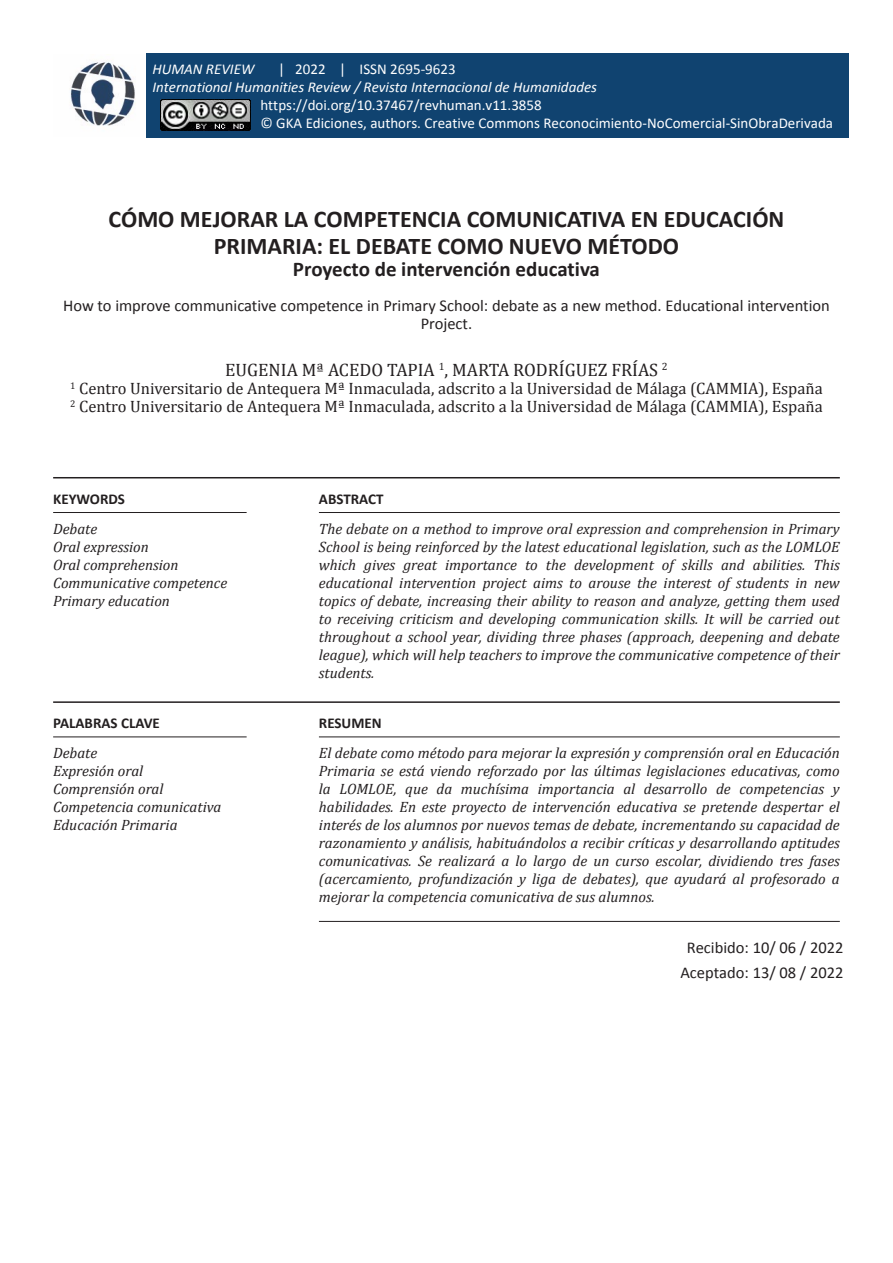
<style>
.page{position:relative;width:893px;height:1263px;background:#fff}
.page>*{position:absolute;margin:0;border:0;box-sizing:border-box;transform-origin:0 0}
.Titulo_Artículo{font:700 24px/27px "Calibri";color:#231f20;text-align:center}
.Subtitulo_Artículo{font:700 21px "Calibri";color:#231f20}
.Autor{font:18px "Cambria";color:#231f20}
.Cita{font:16.5px "Cambria";color:#231f20}
.Titulo_Ingles{font:16.5px/18px "Calibri";color:#231f20;text-align:center}
.DATE-HOME{font:16.5px/24.6px "Calibri";color:#231f20;text-align:center}
.CONTENT-HOME{font:italic 15px/18px "Cambria";color:#231f20;text-align:justify}
.t1{font:15px "Calibri";color:#fff}
.t2{font:italic 15px "Calibri";color:#fff}
.WORDS-HOME{font:700 15px "Calibri";color:#231f20}
</style>
<div class="page">
<hr style="left:53px;top:477px;width:787px;height:1px;background:#231f20">
<hr style="left:53px;top:701px;width:787px;height:2px;background:#231f20">
<hr style="left:53px;top:512px;width:194px;height:1px;background:#231f20">
<hr style="left:53px;top:736px;width:194px;height:1px;background:#231f20">
<hr style="left:319px;top:512px;width:521px;height:1px;background:#231f20">
<hr style="left:319px;top:736px;width:521px;height:1px;background:#231f20">
<hr style="left:319px;top:921px;width:521px;height:1px;background:#231f20">
<img style="left:70px;top:62px;width:66px;height:64px">
<div style="left:146px;top:53px;width:703px;height:85px;background:#104370"></div>
<img style="left:161px;top:99px;width:90px;height:32px">
<p class="t2" style="left:152px;top:60px;width:103px">HUMAN REVIEW</p>
<p class="t1" style="left:278px;top:60px;width:179px">| 2022 | ISSN 2695-9623</p>
<p class="t2" style="left:152px;top:78px;width:446px">International Humanities Review / Revista Internacional de Humanidades</p>
<p class="t1" style="left:260px;top:96px;width:283px">https://doi.org/10.37467/revhuman.v11.3858</p>
<p class="t1" style="left:260px;top:113px;width:574px">© GKA Ediciones, authors. Creative Commons Reconocimiento-NoComercial-SinObraDerivada</p>
<p class="Titulo_Artículo" style="left:109px;top:205px;width:677px">CÓMO MEJORAR LA COMPETENCIA COMUNICATIVA EN EDUCACIÓN<br>PRIMARIA: EL DEBATE COMO NUEVO MÉTODO</p>
<p class="Subtitulo_Artículo" style="left:293px;top:254px;width:309px">Proyecto de intervención educativa</p>
<p class="Titulo_Ingles" style="left:63px;top:295px;width:768px">How to improve communicative competence in Primary School: debate as a new method. Educational intervention<br>Project.</p>
<p class="Autor" style="left:225px;top:359px;width:444px">EUGENIA Mª ACEDO TAPIA <sup>1</sup>, MARTA RODRÍGUEZ FRÍAS <sup>2</sup></p>
<p class="Cita" style="left:70px;top:378px;width:754px"><sup>1</sup> Centro Universitario de Antequera Mª Inmaculada, adscrito a la Universidad de Málaga (CAMMIA), España</p>
<p class="Cita" style="left:70px;top:396px;width:754px"><sup>2</sup> Centro Universitario de Antequera Mª Inmaculada, adscrito a la Universidad de Málaga (CAMMIA), España</p>
<p class="WORDS-HOME" style="left:53px;top:488px;width:73px">KEYWORDS</p>
<p class="CONTENT-HOME" style="left:53px;top:519px;width:46px">Debate</p>
<p class="CONTENT-HOME" style="left:53px;top:537px;width:97px">Oral expression</p>
<p class="CONTENT-HOME" style="left:53px;top:555px;width:127px">Oral comprehension</p>
<p class="CONTENT-HOME" style="left:53px;top:573px;width:176px">Communicative competence</p>
<p class="CONTENT-HOME" style="left:53px;top:591px;width:118px">Primary education</p>
<p class="WORDS-HOME" style="left:53px;top:713px;width:108px">PALABRAS CLAVE</p>
<p class="CONTENT-HOME" style="left:53px;top:744px;width:46px">Debate</p>
<p class="CONTENT-HOME" style="left:53px;top:762px;width:92px">Expresión oral</p>
<p class="CONTENT-HOME" style="left:53px;top:780px;width:112px">Comprensión oral</p>
<p class="CONTENT-HOME" style="left:53px;top:798px;width:170px">Competencia comunicativa</p>
<p class="CONTENT-HOME" style="left:53px;top:816px;width:126px">Educación Primaria</p>
<p class="WORDS-HOME" style="left:319px;top:488px;width:66px">ABSTRACT</p>
<p class="CONTENT-HOME" style="left:319px;top:519px;width:522px">The debate on a method to improve oral expression and comprehension in Primary School is being reinforced by the latest educational legislation, such as the LOMLOE which gives great importance to the development of skills and abilities. This educational intervention project aims to arouse the interest of students in new topics of debate, increasing their ability to reason and analyze, getting them used to receiving criticism and developing communication skills. It will be carried out throughout a school year, dividing three phases (approach, deepening and debate league), which will help teachers to improve the communicative competence of their students.</p>
<p class="WORDS-HOME" style="left:319px;top:713px;width:64px">RESUMEN</p>
<p class="CONTENT-HOME" style="left:319px;top:744px;width:522px">El debate como método para mejorar la expresión y comprensión oral en Educación Primaria se está viendo reforzado por las últimas legislaciones educativas, como la LOMLOE, que da muchísima importancia al desarrollo de competencias y habilidades. En este proyecto de intervención educativa se pretende despertar el interés de los alumnos por nuevos temas de debate, incrementando su capacidad de razonamiento y análisis, habituándolos a recibir críticas y desarrollando aptitudes comunicativas. Se realizará a lo largo de un curso escolar, dividiendo tres fases (acercamiento, profundización y liga de debates), que ayudará al profesorado a mejorar la competencia comunicativa de sus alumnos.</p>
<p class="DATE-HOME" style="left:680px;top:935px;width:165px">Recibido: 10/ 06 / 2022<br>Aceptado: 13/ 08 / 2022</p>
</div>
